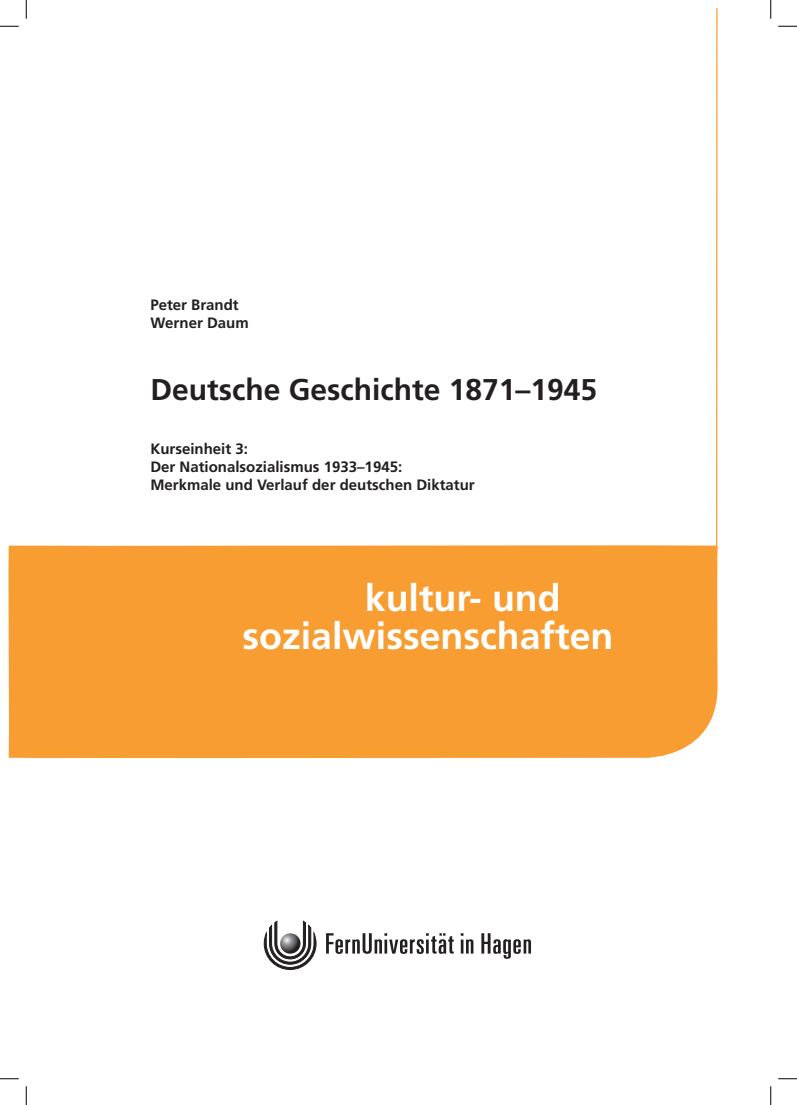
<style>
.page{position:relative;width:797px;height:1105px;background:#fff}
.page>*{position:absolute;margin:0;border:0;box-sizing:border-box;transform-origin:0 0}
.t1{font:700 37.5px "Frutiger";color:#fff}
.t2{font:700 37.5px "Frutiger LT Com";color:#fff}
.t3{font:700 30px "Frutiger LT Com";color:#231f20}
.t4{font:700 15px/18px "Frutiger LT Com";color:#231f20}
</style>
<div class="page">
<div style="left:9px;top:545px;width:709px;height:213px;background:#f89d31"></div>
<hr style="left:716px;top:9px;width:1px;height:546px;background:#f89d31">
<svg style="left:326px;top:933px;width:205px;height:26px"></svg>
<svg style="left:264px;top:921px;width:52px;height:49px"></svg>
<svg style="left:280px;top:933px;width:20px;height:21px"></svg>
<svg style="left:0;top:25px;width:19px;height:2px"></svg>
<svg style="left:778px;top:25px;width:19px;height:2px"></svg>
<svg style="left:0;top:1078px;width:19px;height:1px"></svg>
<svg style="left:778px;top:1078px;width:19px;height:1px"></svg>
<svg style="left:25px;top:0;width:2px;height:19px"></svg>
<svg style="left:25px;top:1086px;width:2px;height:19px"></svg>
<svg style="left:770px;top:0;width:1px;height:19px"></svg>
<svg style="left:770px;top:1086px;width:1px;height:19px"></svg>
<p class="t4" style="left:150px;top:296px;width:100px">Peter Brandt<br>Werner Daum</p>
<h2 class="t3" style="left:150px;top:372px;width:448px">Deutsche Geschichte 1871–1945</h2>
<p class="t4" style="left:150px;top:440px;width:326px">Kurseinheit 3:<br>Der Nationalsozialismus 1933–1945:<br>Merkmale und Verlauf der deutschen Diktatur</p>
<h1 class="t2" style="left:365px;top:576px;width:197px">kultur- und</h1>
<h1 class="t1" style="left:242px;top:614px;width:372px">sozialwissenschaften</h1>
</div>
